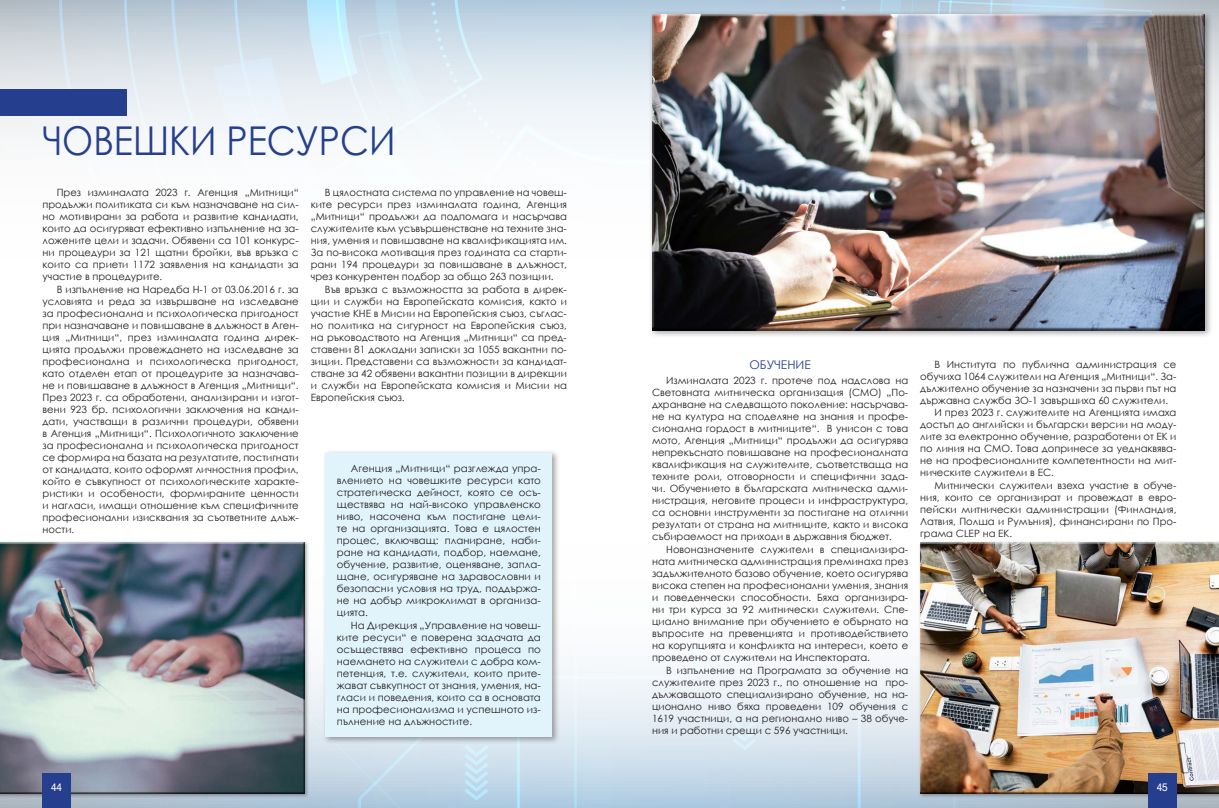
<style>
.page{position:relative;width:1219px;height:808px;background:#fff}
.page>*{position:absolute;margin:0;border:0;box-sizing:border-box;transform-origin:0 0}
.t1{font:39.7px "Century Gothic";color:#253f8e;scale:.9 1}
.t2{font:12px "Century Gothic";color:#253f8e}
.t3{font:11px "Hebar CYR";color:#fff}
.t4{font:10px/12px "Century Gothic";color:#231f20;text-align:justify}
</style>
<div class="page">
<img style="left:0;top:0;width:1219px;height:808px">
<div style="left:0;top:541px;width:309px;height:257px;background:#231f20;opacity:.4"></div>
<div style="left:0;top:542px;width:305px;height:251px;background:#231f20;opacity:.75"></div>
<div style="left:918px;top:541px;width:301px;height:257px;background:#231f20;opacity:.4"></div>
<div style="left:920px;top:542px;width:299px;height:251px;background:#231f20;opacity:.75"></div>
<div style="left:0;top:89px;width:126px;height:27px;background:#253f8e"></div>
<div style="left:43px;top:773px;width:28px;height:35px;background:#253f8e"></div>
<div style="left:1148px;top:773px;width:28px;height:35px;background:#253f8e"></div>
<div style="left:648px;top:11px;width:564px;height:327px;background:#231f20;opacity:.4"></div>
<div style="left:652px;top:14px;width:553px;height:317px;background:#231f20;opacity:.75"></div>
<div style="left:322px;top:449px;width:238px;height:295px;background:#231f20;opacity:.4"></div>
<div style="left:325px;top:453px;width:227px;height:284px;background:#e1f4fc"></div>
<h1 class="t1" style="left:43px;top:112px;width:393px">ЧОВЕШКИ РЕСУРСИ</h1>
<p class="t4" style="left:43px;top:186px;width:258px;text-indent:14px">През изминалата 2023 г. Агенция „Митници“ продължи политиката си към назначаване на сил&shy;но мотивирани за работа и развитие кандидати, които да осигуряват ефективно изпълнение на за&shy;ложените цели и задачи. Обявени са 101 конкурс&shy;ни процедури за 121 щатни бройки, във връзка с които са приети 1172 заявления на кандидати за участие в процедурите.</p>
<p class="t4" style="left:43px;top:283px;width:258px;text-indent:14px">В изпълнение на Наредба Н-1 от 03.06.2016 г. за условията и реда за извършване на изследване за професионална и психологическа пригодност при назначаване и повишаване в длъжност в Аген&shy;ция „Митници“, през изминалата година дирек&shy;цията продължи провеждането на изследване за професионална и психологическа пригодност, като отделен етап от процедурите за назначава&shy;не и повишаване в длъжност в Агенция „Митници“.<br>През 2023 г. са обработени, анализирани и изгот&shy;вени 923 бр. психологични заключения на канди&shy;дати, участващи в различни процедури, обявени в Агенция „Митници“. Психологичното заключение за професионална и психологическа пригодност се формира на базата на резултатите, постигнати от кандидата, които оформят личностния профил, който е съвкупност от психологическите характе&shy;ристики и особености, формираните ценности и нагласи, имащи отношение към специфичните професионални изисквания за съответните длъж&shy;ности.</p>
<p class="t4" style="left:311px;top:186px;width:258px;text-indent:14px">В цялостната система по управление на човеш&shy;ките ресурси през изминалата година, Агенция „Митници“ продължи да подпомага и насърчава служителите към усъвършенстване на техните зна&shy;ния, умения и повишаване на квалификацията им.<br>За по-висока мотивация през годината са старти&shy;рани 194 процедури за повишаване в длъжност, чрез конкурентен подбор за общо 263 позиции.</p>
<p class="t4" style="left:311px;top:283px;width:258px;text-indent:14px">Във връзка с възможността за работа в дирек&shy;ции и служби на Европейската комисия, както и участие КНЕ в Мисии на Европейския съюз, съглас&shy;но политика на сигурност на Европейския съюз, на ръководството на Агенция „Митници“ са пред&shy;ставени 81 докладни записки за 1055 вакантни по&shy;зиции. Представени са възможности за кандидат&shy;стване за 42 обявени вакантни позиции в дирекции и служби на Европейската комисия и Мисии на Европейския съюз.</p>
<p class="t4" style="left:337px;top:462px;width:206px;text-indent:14px">Агенция „Митници“ разглежда упра&shy;влението на човешките ресурси като стратегическа дейност, която се осъ&shy;ществява на най-високо управленско ниво, насочена към постигане цели&shy;те на организацията. Това е цялостен процес, включващ: планиране, наби&shy;ране на кандидати, подбор, наемане, обучение, развитие, оценяване, запла&shy;щане, осигуряване на здравословни и безопасни условия на труд, поддържа&shy;не на добър микроклимат в организа&shy;цията.</p>
<p class="t4" style="left:337px;top:619px;width:206px;text-indent:14px">На Дирекция „Управление на човеш&shy;ките ресуси“ е поверена задачата да осъществява ефективно процеса по наемането на служители с добра ком&shy;петенция, т.е. служители, които прите&shy;жават съвкупност от знания, умения, на&shy;гласи и поведения, които са в основата на професионализма и успешното из&shy;пълнение на длъжностите.</p>
<p class="t2" style="left:749px;top:356px;width:63px">ОБУЧЕНИЕ</p>
<p class="t4" style="left:652px;top:374px;width:258px;text-indent:14px">Изминалата 2023 г. протече под надслова на Световната митническа организация (СМО) „По&shy;дхранване на следващото поколение: насърчава&shy;не на култура на споделяне на знания и профе&shy;сионална гордост в митниците“. В унисон с това мото, Агенция „Митници“ продължи да осигурява непрекъснато повишаване на професионалната квалификация на служителите, съответстваща на техните роли, отговорности и специфични зада&shy;чи. Обучението в българската митническа адми&shy;нистрация, неговите процеси и инфраструктура, са основни инструменти за постигане на отлични резултати от страна на митниците, както и висока събираемост на приходи в държавния бюджет.</p>
<p class="t4" style="left:652px;top:543px;width:258px;text-indent:14px">Новоназначените служители в специализира&shy;ната митническа администрация преминаха през задължителното базово обучение, което осигурява висока степен на професионални умения, знания и поведенчески способности. Бяха организира&shy;ни три курса за 92 митнически служители. Спе&shy;циално внимание при обучението е обърнато на въпросите на превенцията и противодействието на корупцията и конфликта на интереси, което е проведено от служители на Инспектората.</p>
<p class="t4" style="left:652px;top:664px;width:258px;text-indent:14px">В изпълнение на Програмата за обучение на служителите през 2023 г., по отношение на про&shy;дължаващото специализирано обучение, на на&shy;ционално ниво бяха проведени 109 обучения с 1619 участници, а на регионално ниво – 38 обуче&shy;ния и работни срещи с 596 участници.</p>
<p class="t4" style="left:934px;top:358px;width:244px">В Института по публична администрация се</p>
<p class="t4" style="left:920px;top:370px;width:258px">обучиха 1064 служители на Агенция „Митници“. За-</p>
<p class="t4" style="left:920px;top:382px;width:258px">дължително обучение за назначени за първи път на</p>
<p class="t4" style="left:920px;top:394px;width:249px">държавна служба ЗО-1 завършиха 60 служители.</p>
<p class="t4" style="left:934px;top:407px;width:244px">И през 2023 г. служителите на Агенцията имаха</p>
<p class="t4" style="left:920px;top:419px;width:258px">достъп до английски и български версии на моду-</p>
<p class="t4" style="left:920px;top:431px;width:258px">лите за електронно обучение, разработени от ЕК и</p>
<p class="t4" style="left:920px;top:443px;width:258px">по линия на СМО. Това допринесе за уеднаквява-</p>
<p class="t4" style="left:920px;top:455px;width:258px">не на професионалните компетентности на мит-</p>
<p class="t4" style="left:920px;top:467px;width:135px">ническите служители в ЕС.</p>
<p class="t4" style="left:934px;top:479px;width:244px">Митнически служители взеха участие в обуче-</p>
<p class="t4" style="left:920px;top:491px;width:258px">ния, които се организират и провеждат в евро-</p>
<p class="t4" style="left:920px;top:503px;width:258px">пейски митнически администрации (Финландия,</p>
<p class="t4" style="left:920px;top:515px;width:258px">Латвия, Полша и Румъния), финансирани по Про-</p>
<p class="t4" style="left:920px;top:527px;width:94px">грама CLEP на ЕК.</p>
<p class="t3" style="left:51px;top:781px;width:12px">44</p>
<p class="t3" style="left:1157px;top:781px;width:12px">45</p>
</div>
